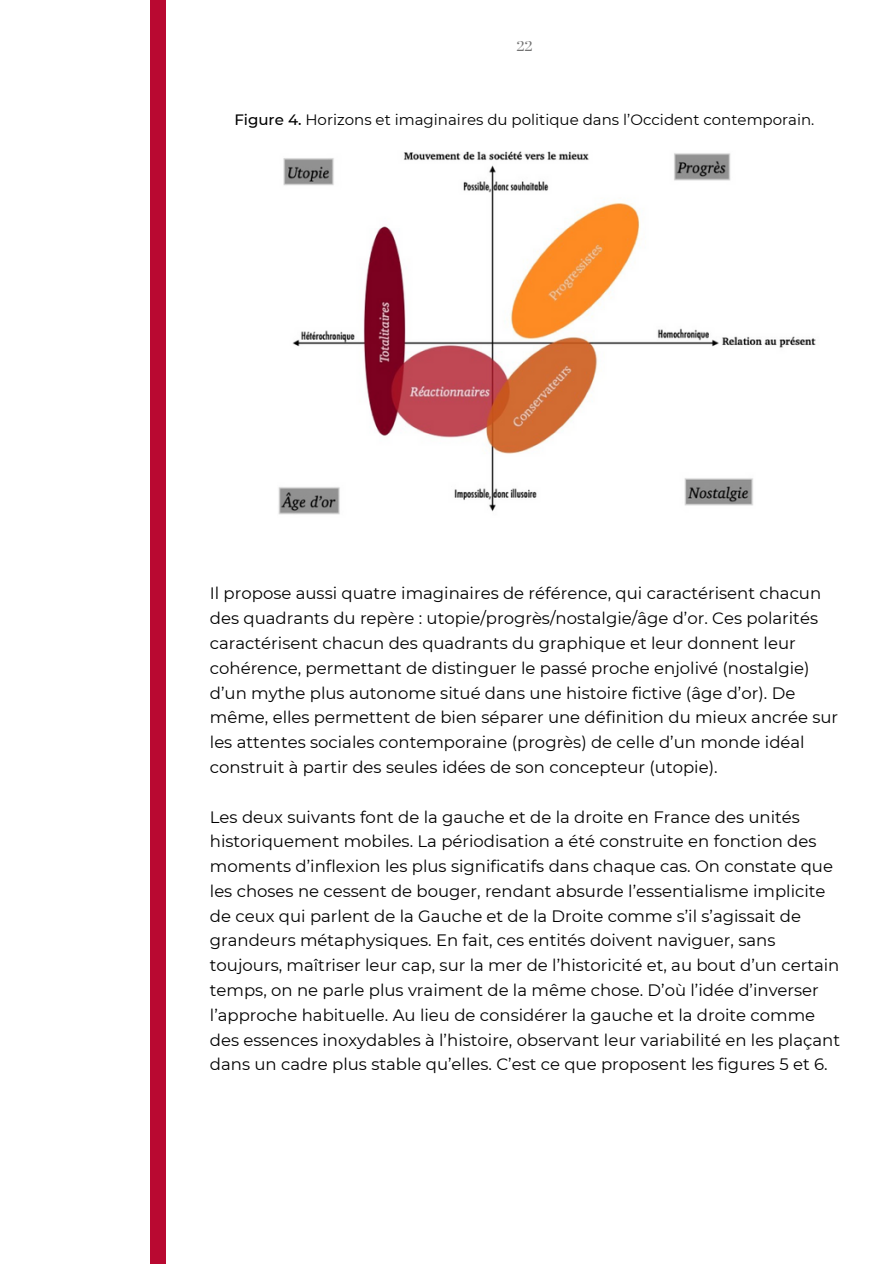
<style>
.page{position:relative;width:894px;height:1264px;background:#fff}
.page>*{position:absolute;margin:0;border:0;box-sizing:border-box;transform-origin:0 0}
.t1{font:16.5px/24.8px "Montserrat";color:#000}
.t2{font:15px "Montserrat";color:#000}
.t3{font:15px "Bodoni FLF";color:#737373}
.s1{font-weight:500}
</style>
<div class="page">
<div style="left:150px;top:0;width:16px;height:1263px;background:#b90931"></div>
<img style="left:278px;top:151px;width:538px;height:364px">
<p class="t3" style="left:516px;top:38px;width:18px">22</p>
<p class="t2" style="left:234px;top:110px;width:581px"><span class="s1">Figure 4.</span> Horizons et imaginaires du politique dans l’Occident contemporain.</p>
<p class="t1" style="left:210px;top:581px;width:629px">Il propose aussi quatre imaginaires de référence, qui caractérisent chacun des quadrants du repère : utopie/progrès/nostalgie/âge d’or. Ces polarités caractérisent chacun des quadrants du graphique et leur donnent leur cohérence, permettant de distinguer le passé proche enjolivé (nostalgie) d’un mythe plus autonome situé dans une histoire fictive (âge d’or). De même, elles permettent de bien séparer une définition du mieux ancrée sur les attentes sociales contemporaine (progrès) de celle d’un monde idéal construit à partir des seules idées de son concepteur (utopie).</p>
<p class="t1" style="left:210px;top:804px;width:631px">Les deux suivants font de la gauche et de la droite en France des unités historiquement mobiles. La périodisation a été construite en fonction des moments d’inflexion les plus significatifs dans chaque cas. On constate que les choses ne cessent de bouger, rendant absurde l’essentialisme implicite de ceux qui parlent de la Gauche et de la Droite comme s’il s’agissait de grandeurs métaphysiques. En fait, ces entités doivent naviguer, sans toujours, maîtriser leur cap, sur la mer de l’historicité et, au bout d’un certain temps, on ne parle plus vraiment de la même chose. D’où l’idée d’inverser l’approche habituelle. Au lieu de considérer la gauche et la droite comme des essences inoxydables à l’histoire, observant leur variabilité en les plaçant dans un cadre plus stable qu’elles. C’est ce que proposent les figures 5 et 6.</p>
</div>
